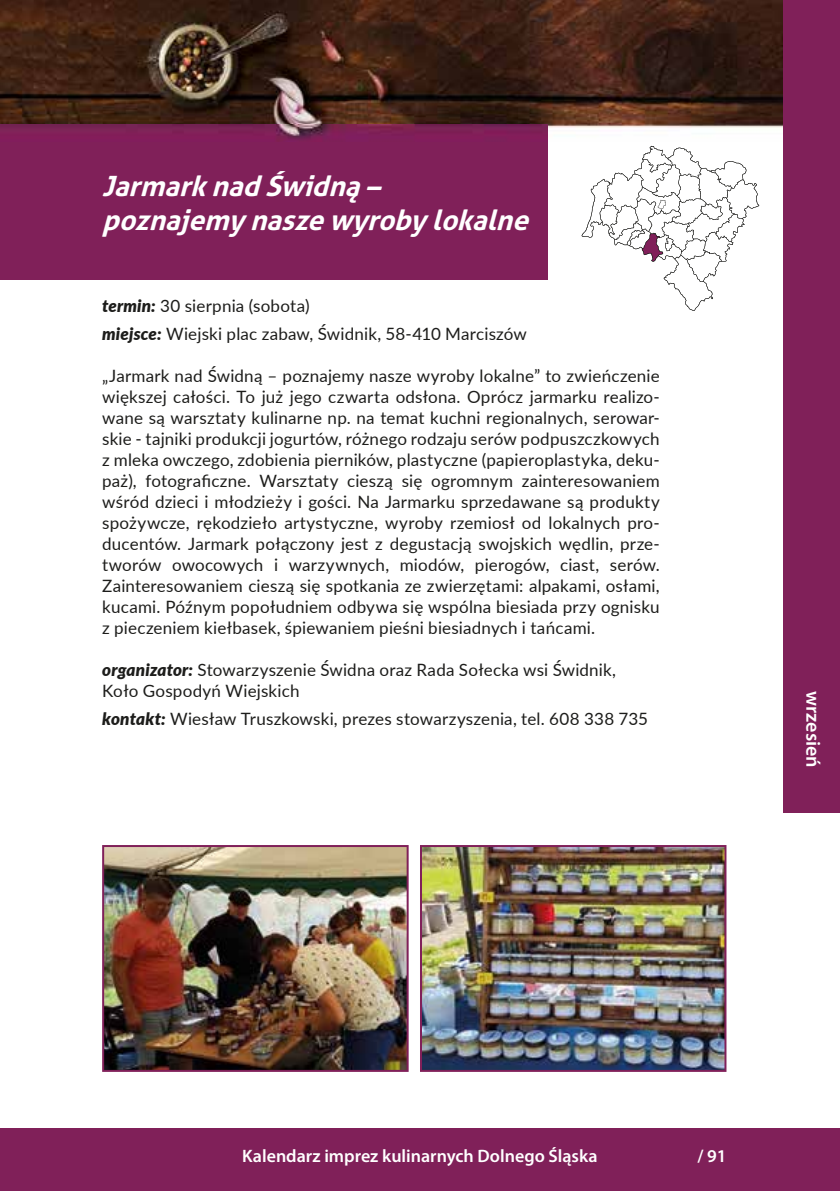
<style>
.page{position:relative;width:840px;height:1191px;background:#fff}
.page>*{position:absolute;margin:0;border:0;box-sizing:border-box;transform-origin:0 0}
.t1{font:italic 700 28px/33.6px "Aller";color:#fff}
.t2{font:600 20px "Myriad Pro";color:#fff}
.t3{font:600 18px "Myriad Pro";color:#fff}
.t4{font:17px/21px "Lato";letter-spacing:.01em;color:#1d1d1b}
.s1{font-weight:900;font-style:italic}
</style>
<div class="page">
<div style="left:0;top:125px;width:547px;height:155px;background:#802059"></div>
<img style="left:0;top:0;width:782px;height:142px">
<img style="left:0;top:125px;width:547px;height:17px">
<div style="left:0;top:1128px;width:839px;height:63px;background:#802059"></div>
<img style="left:102px;top:845px;width:306px;height:226px">
<img style="left:420px;top:845px;width:306px;height:226px">
<div style="left:782px;top:0;width:57px;height:812px;background:#802059"></div>
<svg style="left:581px;top:146px;width:177px;height:165px"></svg>
<h1 class="t1" style="left:102px;top:169px;width:436px">JarmarknadŚwidną– poznajemynaszewyrobylokalne</h1>
<p class="t4" style="left:102px;top:291px;width:426px;line-height:28px"><span class="s1">termin:</span> 30 sierpnia (sobota)<br><span class="s1">miejsce:</span> Wiejski plac zabaw, Świdnik, 58-410 Marciszów</p>
<p class="t4" style="left:102px;top:365px;width:559px;text-align:justify">„Jarmark nad Świdną – poznajemy nasze wyroby lokalne” to zwieńczenie większej całości. To już jego czwarta odsłona. Oprócz jarmarku realizo&shy;wane są warsztaty kulinarne np. na temat kuchni regionalnych, serowar&shy;skie - tajniki produkcji jogurtów, różnego rodzaju serów podpuszczkowych z mleka owczego, zdobienia pierników, plastyczne (papieroplastyka, deku&shy;paż), fotograficzne. Warsztaty cieszą się ogromnym zainteresowaniem wśród dzieci i młodzieży i gości. Na Jarmarku sprzedawane są produkty spożywcze, rękodzieło artystyczne, wyroby rzemiosł od lokalnych pro&shy;ducentów. Jarmark połączony jest z degustacją swojskich wędlin, prze&shy;tworów owocowych i warzywnych, miodów, pierogów, ciast, serów.<br>Zainteresowaniem cieszą się spotkania ze zwierzętami: alpakami, osłami, kucami. Późnym popołudniem odbywa się wspólna biesiada przy ognisku z pieczeniem kiełbasek, śpiewaniem pieśni biesiadnych i tańcami.</p>
<p class="t4" style="left:102px;top:659px;width:515px"><span class="s1">organizator:</span> Stowarzyszenie Świdna oraz Rada Sołecka wsi Świdnik,<br>Koło Gospodyń Wiejskich</p>
<p class="t4" style="left:102px;top:708px;width:547px"><span class="s1">kontakt:</span> Wiesław Truszkowski, prezes stowarzyszenia, tel. 608 338 735</p>
<p class="t2" style="left:825px;top:691px;width:78px;rotate:90deg">wrzesień</p>
<p class="t3" style="left:242px;top:1144px;width:356px">Kalendarz imprez kulinarnych Dolnego Śląska</p>
<p class="t3" style="left:697px;top:1144px;width:31px">/ 91</p>
</div>
